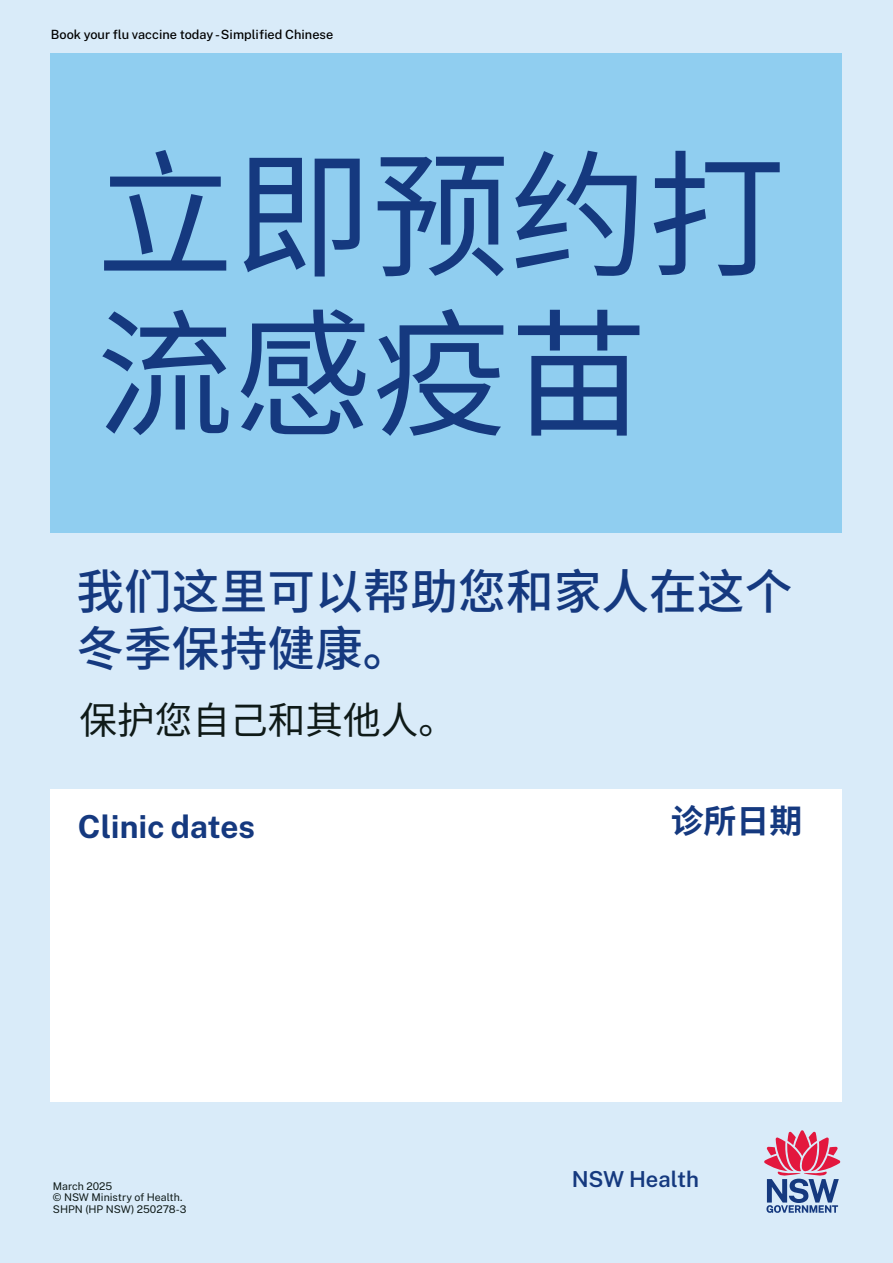
<style>
.page{position:relative;width:893px;height:1263px;background:#d9ebf9}
.page>*{position:absolute;margin:0;border:0;box-sizing:border-box;transform-origin:0 0}
.t1{font:137.85px/159.1px "Noto Sans CJ Ksc";color:#15397f}
.Intro{font:500 47.7px/57.3px "Noto Sans CJ Ksc";color:#15397f}
.Text{font:37.65px "Noto Sans CJ Ksc";color:#0f1a18}
.t2{font:700 32.85px "Noto Sans CJ Ksc";color:#15397f}
.t3{font:700 31.65px "Public Sans";color:#15397f}
.t4{font:600 22.05px "Public Sans";letter-spacing:-.005em;color:#15397f}
.t5{font:500 12.75px "Public Sans";color:#000}
.Body{font:10.65px/11.7px "Public Sans";color:#0f1a18}
</style>
<div class="page">
<div style="left:51px;top:789px;width:791px;height:312px;background:#fff"></div>
<div style="left:51px;top:53px;width:791px;height:480px;background:#90cef0"></div>
<svg style="left:764px;top:1130px;width:76px;height:83px"></svg>
<p class="t5" style="left:51px;top:26px;width:284px">Book your flu vaccine today - Simplified Chinese</p>
<h1 class="t1" style="left:96px;top:139px;width:691px">立即预约打流感疫苗</h1>
<p class="Intro" style="left:76px;top:564px;width:717px">我们这里可以帮助您和家人在这个冬季保持健康。</p>
<p class="Text" style="left:79px;top:699px;width:378px">保护您自己和其他人。</p>
<p class="t3" style="left:78px;top:804px;width:178px">Clinic dates</p>
<p class="Body" style="left:53px;top:1179px;width:135px">March 2025<br>© NSW Ministry of Health.<br>SHPN (HP NSW) 250278-3</p>
<p class="t2" style="left:671px;top:802px;width:133px">诊所日期</p>
<p class="t4" style="left:572px;top:1163px;width:129px">NSW Health</p>
</div>
